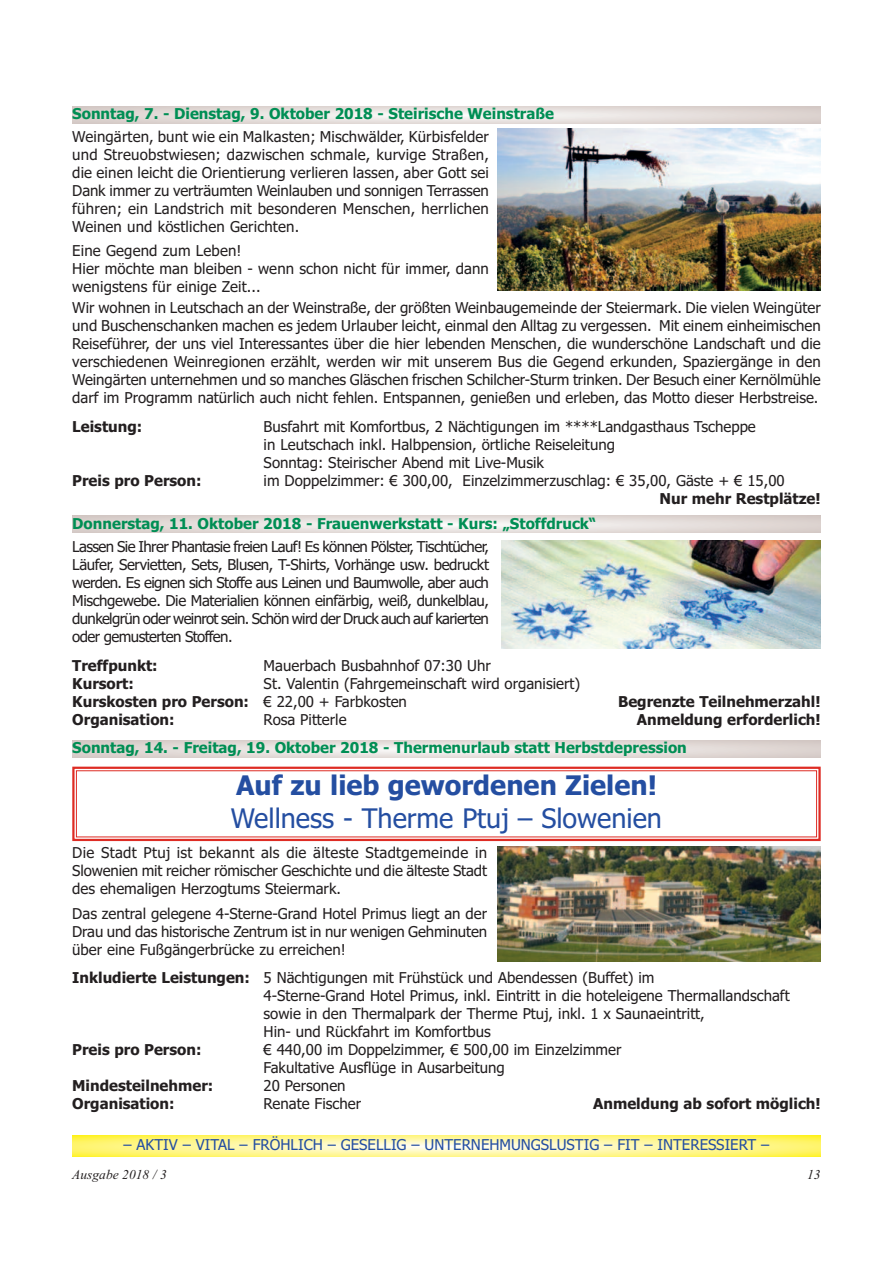
<style>
.page{position:relative;width:893px;height:1263px;background:#fff}
.page>*{position:absolute;margin:0;border:0;box-sizing:border-box;transform-origin:0 0}
.t1{font:27px "Tahoma";color:#244ea1}
.t2{font:700 27px "Tahoma";color:#244ea1}
.t3{font:15px/18px "Tahoma";color:#231f20;text-align:justify}
.t4{font:700 15px "Tahoma";color:#231f20}
.t5{font:700 15px "Tahoma";color:#008e54}
.t6{font:15px "Tahoma";color:#244ea1}
.t7{font:italic 13.5px "Times New Roman";color:#231f20}
.s1{font-weight:700}
</style>
<div class="page">
<svg style="left:72px;top:1135px;width:749px;height:22px;background:#fff693"></svg>
<div style="left:72px;top:767px;width:749px;height:74px;border:2px solid #de2c24"></div>
<div style="left:76px;top:770px;width:741px;height:67px;border:1px solid #de2c24"></div>
<img style="left:497px;top:847px;width:324px;height:115px">
<svg style="left:72px;top:741px;width:749px;height:17px;background:#e4dedb"></svg>
<img style="left:502px;top:541px;width:319px;height:108px">
<svg style="left:72px;top:516px;width:749px;height:17px;background:#e4dedb"></svg>
<svg style="left:72px;top:106px;width:749px;height:17px;background:#e4dddb"></svg>
<img style="left:497px;top:129px;width:324px;height:162px">
<p class="t5" style="left:72px;top:105px;width:483px">Sonntag, 7. - Dienstag, 9. Oktober 2018 - Steirische Weinstraße</p>
<p class="t3" style="left:72px;top:128px;width:418px">Weingärten, bunt wie ein Malkasten; Mischwälder, Kürbisfelder und Streuobstwiesen; dazwischen schmale, kurvige Straßen, die einen leicht die Orientierung verlieren lassen, aber Gott sei Dank immer zu verträumten Weinlauben und sonnigen Terrassen führen; ein Landstrich mit besonderen Menschen, herrlichen Weinen und köstlichen Gerichten.</p>
<p class="t3" style="left:72px;top:242px;width:418px;text-align:left">Eine Gegend zum Leben!<br>Hier möchte man bleiben - wenn schon nicht für immer, dann wenigstens für einige Zeit...</p>
<p class="t3" style="left:72px;top:299px;width:750px">Wir wohnen in Leutschach an der Weinstraße, der größten Weinbaugemeinde der Steiermark. Die vielen Weingüter und Buschenschanken machen es jedem Urlauber leicht, einmal den Alltag zu vergessen. Mit einem einheimischen Reiseführer, der uns viel Interessantes über die hier lebenden Menschen, die wunderschöne Landschaft und die verschiedenen Weinregionen erzählt, werden wir mit unserem Bus die Gegend erkunden, Spaziergänge in den Weingärten unternehmen und so manches Gläschen frischen Schilcher-Sturm trinken. Der Besuch einer Kernölmühle darf im Programm natürlich auch nicht fehlen. Entspannen, genießen und erleben, das Motto dieser Herbstreise.</p>
<p class="t4" style="left:72px;top:418px;width:72px">Leistung:</p>
<p class="t3" style="left:264px;top:418px;width:494px;text-align:left">Busfahrt mit Komfortbus, 2 Nächtigungen im ****Landgasthaus Tscheppe in Leutschach inkl. Halbpension, örtliche Reiseleitung<br>Sonntag: Steirischer Abend mit Live-Musik</p>
<p class="t4" style="left:72px;top:472px;width:131px">Preis pro Person:</p>
<p class="t3" style="left:264px;top:472px;width:523px">im Doppelzimmer: € 300,00, Einzelzimmerzuschlag: € 35,00, Gäste + € 15,00</p>
<p class="t4" style="left:660px;top:490px;width:163px">Nur mehr Restplätze!</p>
<p class="t3" style="left:72px;top:538px;width:418px">Lassen Sie Ihrer Phantasie freien Lauf! Es können Pölster, Tischtücher, Läufer, Servietten, Sets, Blusen, T-Shirts, Vorhänge usw. bedruckt werden. Es eignen sich Stoffe aus Leinen und Baumwolle, aber auch Mischgewebe. Die Materialien können einfärbig, weiß, dunkelblau, dunkelgrün oder weinrot sein. Schön wird der Druck auch auf karierten oder gemusterten Stoffen.</p>
<p class="t4" style="left:72px;top:657px;width:87px">Treffpunkt:</p>
<p class="t3" style="left:264px;top:656px;width:229px">Mauerbach Busbahnhof 07:30 Uhr</p>
<p class="t4" style="left:72px;top:675px;width:63px">Kursort:</p>
<p class="t5" style="left:72px;top:515px;width:525px">Donnerstag, 11. Oktober 2018 - Frauenwerkstatt - Kurs: „Stoffdruck“</p>
<p class="t3" style="left:72px;top:674px;width:509px;text-indent:191px">St. Valentin (Fahrgemeinschaft wird organisiert)<br><span class="s1">Kurskosten pro Person:</span> € 22,00 + Farbkosten</p>
<p class="t4" style="left:618px;top:693px;width:204px">Begrenzte Teilnehmerzahl!</p>
<p class="t4" style="left:72px;top:711px;width:104px">Organisation:</p>
<p class="t3" style="left:264px;top:710px;width:84px">Rosa Pitterle</p>
<p class="t4" style="left:637px;top:711px;width:185px">Anmeldung erforderlich!</p>
<p class="t5" style="left:72px;top:739px;width:616px">Sonntag, 14. - Freitag, 19. Oktober 2018 - Thermenurlaub statt Herbstdepression</p>
<h1 class="t2" style="left:236px;top:770px;width:422px">Auf zu lieb gewordenen Zielen!</h1>
<h1 class="t1" style="left:231px;top:802px;width:433px">Wellness - Therme Ptuj – Slowenien</h1>
<p class="t3" style="left:72px;top:844px;width:416px">Die Stadt Ptuj ist bekannt als die älteste Stadtgemeinde in Slowenien mit reicher römischer Geschichte und die älteste Stadt des ehemaligen Herzogtums Steiermark.</p>
<p class="t3" style="left:72px;top:905px;width:416px">Das zentral gelegene 4-Sterne-Grand Hotel Primus liegt an der Drau und das historische Zentrum ist in nur wenigen Gehminuten über eine Fußgängerbrücke zu erreichen!</p>
<p class="t3" style="left:264px;top:969px;width:528px;text-align:left;text-indent:-191px"><span class="s1">Inkludierte Leistungen:</span> 5 Nächtigungen mit Frühstück und Abendessen (Buffet) im<br>4-Sterne-Grand Hotel Primus, inkl. Eintritt in die hoteleigene Thermallandschaft sowie in den Thermalpark der Therme Ptuj, inkl. 1 x Saunaeintritt,<br>Hin- und Rückfahrt im Komfortbus</p>
<p class="t4" style="left:72px;top:1041px;width:131px">Preis pro Person:</p>
<p class="t3" style="left:264px;top:1041px;width:359px">€ 440,00 im Doppelzimmer, € 500,00 im Einzelzimmer<br>Fakultative Ausflüge in Ausarbeitung</p>
<p class="t4" style="left:72px;top:1077px;width:143px">Mindesteilnehmer:</p>
<p class="t3" style="left:264px;top:1077px;width:83px">20 Personen</p>
<p class="t4" style="left:72px;top:1095px;width:104px">Organisation:</p>
<p class="t3" style="left:264px;top:1095px;width:99px">Renate Fischer</p>
<p class="t4" style="left:593px;top:1095px;width:229px">Anmeldung ab sofort möglich!</p>
<p class="t6" style="left:124px;top:1136px;width:647px">– AKTIV – VITAL – FRÖHLICH – GESELLIG – UNTERNEHMUNGSLUSTIG – FIT – INTERESSIERT –</p>
<p class="t7" style="left:72px;top:1166px;width:96px">Ausgabe 2018 / 3</p>
<p class="t7" style="left:807px;top:1166px;width:15px">13</p>
</div>
